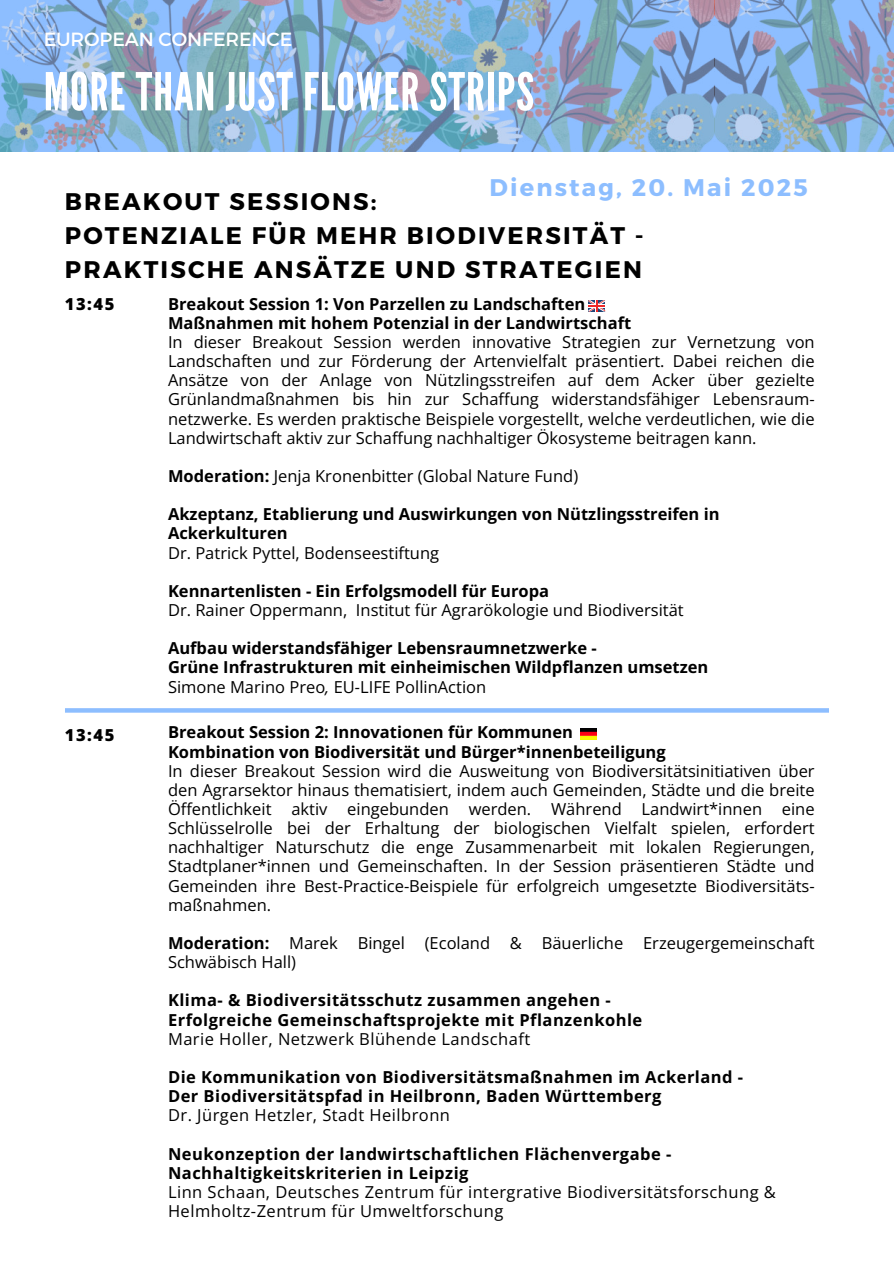
<style>
.page{position:relative;width:894px;height:1264px;background:#fff}
.page>*{position:absolute;margin:0;border:0;box-sizing:border-box;transform-origin:0 0}
.t1{font:52.2px "League Gothic";letter-spacing:.02em;color:#fff}
.t2{font:700 24px/33.8px "Montserrat";letter-spacing:.09em;color:#000}
.t3{font:700 24px "Montserrat";letter-spacing:.09em;color:#8dbeff}
.t4{font:19.05px "Montserrat";letter-spacing:-.005em;color:#fff}
.t5{font:16.5px/19.2px "Open Sans";color:#000;text-align:justify}
.t6{font:700 16.5px/19.2px "Open Sans";color:#000}
.t7{font:700 16.5px/19.2px "Open Sans";letter-spacing:.03em;color:#000}
.t8{font:16.5px/19.2px "Open Sans";letter-spacing:.03em;color:#000}
.t9{font:800 16.5px "Open Sans";letter-spacing:.09em;color:#000}
.s1{font-weight:700}
.s2{font-weight:400}
.s3{font-weight:400;font-style:italic}
</style>
<div class="page">
<img style="left:0;top:0;width:893px;height:151px">
<svg style="left:65px;top:708px;width:763px;height:4px;background:#91c0ff"></svg>
<svg style="left:588px;top:300px;width:17px;height:11px"></svg>
<img style="left:580px;top:728px;width:16px;height:11px">
<p class="t4" style="left:44px;top:27px;width:250px">EUROPEAN CONFERENCE</p>
<h1 class="t1" style="left:44px;top:61px;width:492px">MORE THAN JUST FLOWER STRIPS</h1>
<h2 class="t3" style="left:489px;top:173px;width:319px">Dienstag, 20. Mai 2025</h2>
<h2 class="t2" style="left:65px;top:185px;width:580px">BREAKOUT SESSIONS:<br>POTENZIALE FÜR MEHR BIODIVERSITÄT -<br>PRAKTISCHE ANSÄTZE UND STRATEGIEN</h2>
<p class="t6" style="left:168px;top:294px;width:464px">Breakout Session 1: Von Parzellen zu Landschaften<br>Maßnahmen mit hohem Potenzial in der Landwirtschaft</p>
<p class="t5" style="left:168px;top:332px;width:648px">In dieser Breakout Session werden innovative Strategien zur Vernetzung von Landschaften und zur Förderung der Artenvielfalt präsentiert. Dabei reichen die Ansätze von der Anlage von Nützlingsstreifen auf dem Acker über gezielte Grünlandmaßnahmen bis hin zur Schaffung widerstandsfähiger Lebensraum&shy;netzwerke. Es werden praktische Beispiele vorgestellt, welche verdeutlichen, wie die Landwirtschaft aktiv zur Schaffung nachhaltiger Ökosysteme beitragen kann.</p>
<p class="t5" style="left:168px;top:466px;width:411px"><span class="s1">Moderation:</span> Jenja Kronenbitter (Global Nature Fund)</p>
<p class="t6" style="left:168px;top:504px;width:553px">Akzeptanz, Etablierung und Auswirkungen von Nützlingsstreifen in<br>Ackerkulturen</p>
<p class="t5" style="left:168px;top:542px;width:272px">Dr. Patrick Pyttel, Bodenseestiftung</p>
<p class="t6" style="left:168px;top:581px;width:382px">Kennartenlisten - Ein Erfolgsmodell für Europa</p>
<p class="t5" style="left:168px;top:600px;width:517px">Dr. Rainer Oppermann, Institut für Agrarökologie und Biodiversität</p>
<p class="t6" style="left:168px;top:638px;width:541px">Aufbau widerstandsfähiger Lebensraumnetzwerke -<br>Grüne Infrastrukturen mit einheimischen Wildpflanzen umsetzen<br><span class="s2">Simone Marino Preo</span><span class="s3">,</span> <span class="s2">EU</span><span class="s3">-</span><span class="s2">LIFE PollinAction</span></p>
<p class="t6" style="left:168px;top:722px;width:499px">Breakout Session 2: Innovationen für Kommunen<br>Kombination von Biodiversität und Bürger*innenbeteiligung</p>
<p class="t5" style="left:168px;top:760px;width:648px">In dieser Breakout Session wird die Ausweitung von Biodiversitätsinitiativen über den Agrarsektor hinaus thematisiert, indem auch Gemeinden, Städte und die breite Öffentlichkeit aktiv eingebunden werden. Während Landwirt*innen eine Schlüsselrolle bei der Erhaltung der biologischen Vielfalt spielen, erfordert nachhaltiger Naturschutz die enge Zusammenarbeit mit lokalen Regierungen, Stadtplaner*innen und Gemeinschaften. In der Session präsentieren Städte und Gemeinden ihre Best-Practice-Beispiele für erfolgreich umgesetzte Biodiversitäts&shy;maßnahmen.</p>
<p class="t5" style="left:168px;top:932px;width:648px"><span class="s1">Moderation:</span> Marek Bingel (Ecoland &amp; Bäuerliche Erzeugergemeinschaft<br>Schwäbisch Hall)</p>
<p class="t7" style="left:168px;top:990px;width:475px">Klima- &amp; Biodiversitätsschutz zusammen angehen -<br>Erfolgreiche Gemeinschaftsprojekte mit Pflanzenkohle</p>
<p class="t8" style="left:168px;top:1028px;width:363px">Marie Holler, Netzwerk Blühende Landschaft</p>
<p class="t7" style="left:168px;top:1066px;width:576px">Die Kommunikation von Biodiversitätsmaßnahmen im Ackerland -<br>Der Biodiversitätspfad in Heilbronn, Baden Württemberg</p>
<p class="t8" style="left:168px;top:1105px;width:283px">Dr. Jürgen Hetzler, Stadt Heilbronn</p>
<p class="t7" style="left:168px;top:1143px;width:504px">Neukonzeption der landwirtschaftlichen Flächenvergabe -<br>Nachhaltigkeitskriterien in Leipzig</p>
<p class="t8" style="left:168px;top:1181px;width:609px">Linn Schaan, Deutsches Zentrum für intergrative Biodiversitätsforschung &amp;<br>Helmholtz-Zentrum für Umweltforschung</p>
<p class="t9" style="left:65px;top:292px;width:51px">13:45</p>
<p class="t9" style="left:65px;top:722px;width:51px">13:45</p>
</div>
